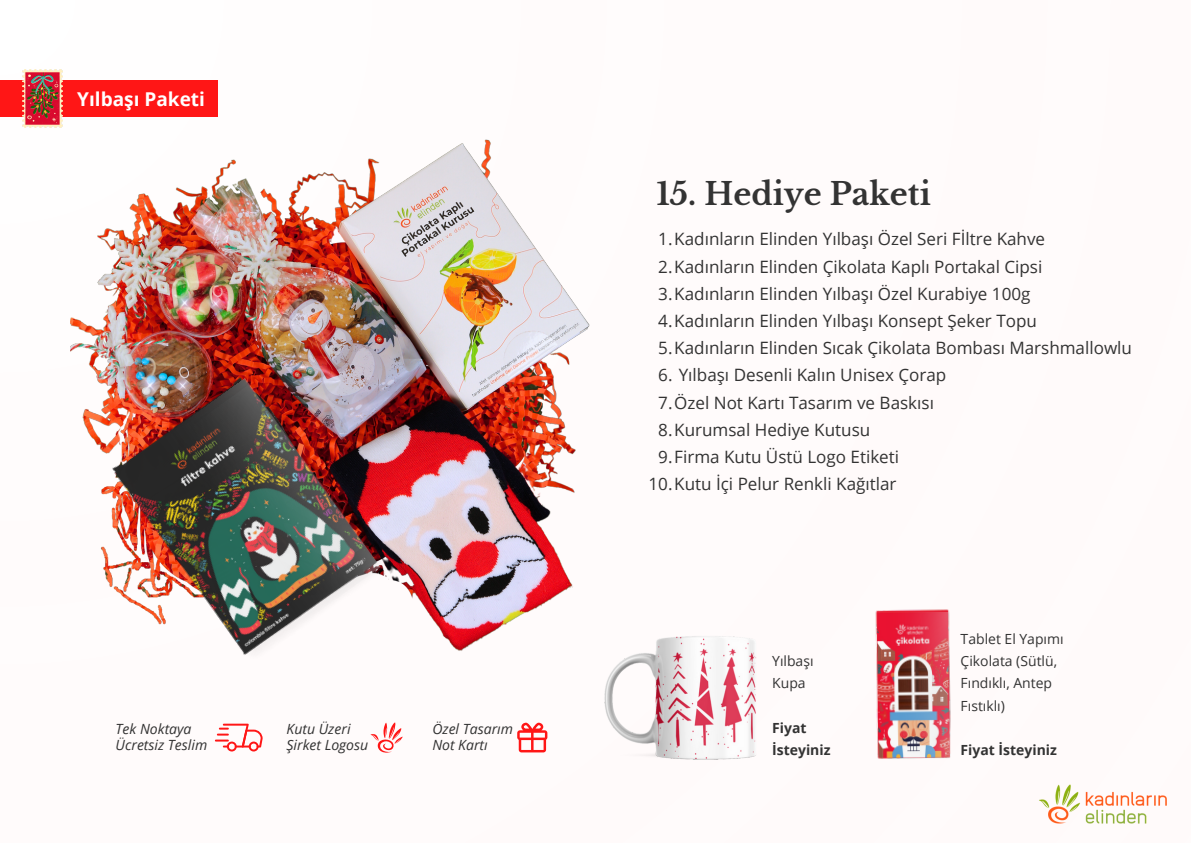
<style>
.page{position:relative;width:1191px;height:843px;background:#fff}
.page>*{position:absolute;margin:0;border:0;box-sizing:border-box;transform-origin:0 0}
.t1{font:700 30.7px "Libre Baskerville";color:#333}
.t2{font:700 19px "Open Sans";color:#fff}
.t3{font:17px "Open Sans";color:#333}
.t4{font:italic 14px "Open Sans";color:#333}
.t5{font:14px/22.1px "Open Sans";color:#333}
.t6{font:700 14px/22.1px "Open Sans";color:#333}
</style>
<div class="page">
<div style="left:0;top:0;width:1190px;height:842px;background:#fffbfb"></div>
<img style="left:1039px;top:784px;width:128px;height:40px">
<div style="left:0;top:80px;width:218px;height:37px;background:#ff1616"></div>
<img style="left:22px;top:69px;width:40px;height:59px">
<img style="left:97px;top:139px;width:493px;height:614px">
<img style="left:70px;top:308px;width:384px;height:419px">
<img style="left:147px;top:384px;width:233px;height:256px">
<img style="left:147px;top:377px;width:219px;height:238px">
<img style="left:898px;top:609px;width:53px;height:148px">
<img style="left:875px;top:610px;width:75px;height:148px">
<img style="left:604px;top:636px;width:153px;height:124px">
<p class="t2" style="left:77px;top:85px;width:129px">Yılbaşı Paketi</p>
<p class="t4" style="left:116px;top:719px;width:77px">Tek Noktaya</p>
<p class="t4" style="left:116px;top:735px;width:93px">Ücretsiz Teslim</p>
<p class="t4" style="left:286px;top:719px;width:65px">Kutu Üzeri</p>
<p class="t4" style="left:286px;top:735px;width:83px">Şirket Logosu</p>
<p class="t4" style="left:432px;top:719px;width:82px">Özel Tasarım</p>
<p class="t4" style="left:432px;top:735px;width:57px">Not Kartı</p>
<p class="t1" style="left:656px;top:175px;width:276px">15. Hediye Paketi</p>
<p class="t3" style="left:658px;top:227px;width:388px">1.Kadınların Elinden Yılbaşı Özel Seri Fİltre Kahve</p>
<p class="t3" style="left:658px;top:254px;width:385px">2.Kadınların Elinden Çikolata Kaplı Portakal Cipsi</p>
<p class="t3" style="left:658px;top:281px;width:373px">3.Kadınların Elinden Yılbaşı Özel Kurabiye 100g</p>
<p class="t3" style="left:658px;top:309px;width:380px">4.Kadınların Elinden Yılbaşı Konsept Şeker Topu</p>
<p class="t3" style="left:658px;top:336px;width:475px">5.Kadınların Elinden Sıcak Çikolata Bombası Marshmallowlu</p>
<p class="t3" style="left:658px;top:363px;width:289px">6. Yılbaşı Desenli Kalın Unisex Çorap</p>
<p class="t3" style="left:658px;top:390px;width:277px">7.Özel Not Kartı Tasarım ve Baskısı</p>
<p class="t3" style="left:658px;top:417px;width:213px">8.Kurumsal Hediye Kutusu</p>
<p class="t3" style="left:658px;top:444px;width:242px">9.Firma Kutu Üstü Logo Etiketi</p>
<p class="t3" style="left:648px;top:472px;width:249px">10.Kutu İçi Pelur Renkli Kağıtlar</p>
<p class="t5" style="left:772px;top:649px;width:43px">Yılbaşı</p>
<p class="t5" style="left:772px;top:671px;width:35px">Kupa</p>
<p class="t6" style="left:772px;top:716px;width:60px">Fiyat<br>İsteyiniz</p>
<p class="t5" style="left:960px;top:627px;width:104px">Tablet El Yapımı<br>Çikolata (Sütlü,<br>Fındıklı, Antep<br>Fıstıklı)</p>
<p class="t6" style="left:960px;top:738px;width:98px">Fiyat İsteyiniz</p>
</div>
